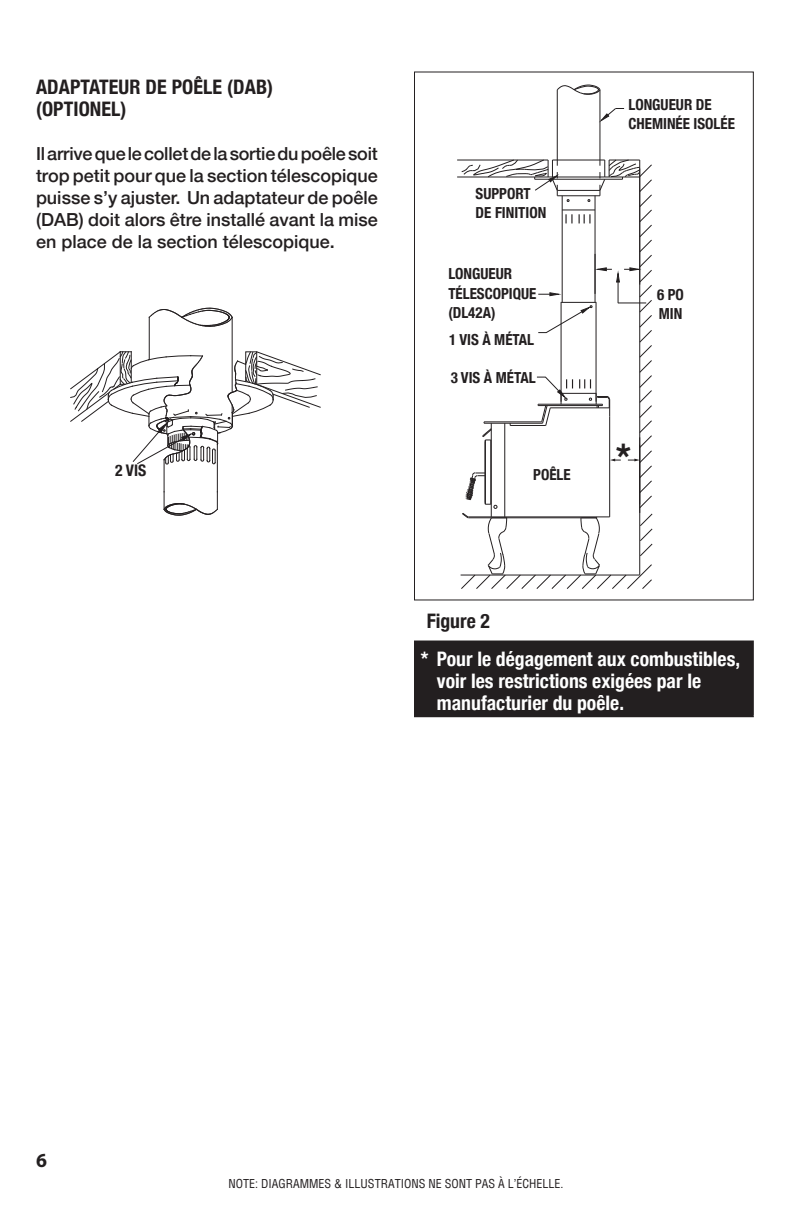
<style>
.page{position:relative;width:792px;height:1224px;background:#fff}
.page>*{position:absolute;margin:0;border:0;box-sizing:border-box;transform-origin:0 0}
.t1{font:700 condensed 38px "Helvetica Neue";color:#231f20}
.t2{font:700 condensed 20px/22px "Helvetica Neue";color:#fff}
.t3{font:700 condensed 20px/22px "Helvetica Neue";letter-spacing:.005em;color:#231f20}
.t4{font:700 20px "Myriad Pro";color:#231f20}
.t5{font:500 18px/22px "Helvetica Neue";color:#231f20;text-align:justify}
.t6{font:700 condensed 16px "Helvetica Neue";color:#231f20}
.t7{font:700 condensed 15.2px/19px "Helvetica Neue";color:#231f20}
.t8{font:condensed 12px "Helvetica";color:#231f20}
</style>
<div class="page">
<hr style="left:557px;top:90px;width:1px;height:70px;background:#231f20">
<hr style="left:600px;top:90px;width:1px;height:70px;background:#231f20">
<svg style="left:556px;top:84px;width:45px;height:11px"></svg>
<svg style="left:599px;top:107px;width:25px;height:17px"></svg>
<hr style="left:457px;top:177px;width:95px;height:1px;background:#231f20">
<hr style="left:457px;top:160px;width:91px;height:1px;background:#231f20">
<svg style="left:460px;top:159px;width:193px;height:430px"></svg>
<div style="left:415px;top:641px;width:338px;height:75px;background:#231f20"></div>
<hr style="left:414px;top:641px;width:340px;height:1px;background:#231f20">
<hr style="left:414px;top:642px;width:2px;height:74px;background:#231f20">
<hr style="left:752px;top:642px;width:2px;height:74px;background:#231f20">
<hr style="left:414px;top:716px;width:340px;height:1px;background:#231f20">
<svg style="left:149px;top:308px;width:84px;height:19px"></svg>
<hr style="left:164px;top:460px;width:1px;height:32px;background:#231f20">
<hr style="left:149px;top:317px;width:1px;height:43px;background:#231f20">
<svg style="left:164px;top:492px;width:54px;height:24px"></svg>
<hr style="left:217px;top:443px;width:1px;height:49px;background:#231f20">
<hr style="left:232px;top:317px;width:1px;height:75px;background:#231f20">
<svg style="left:70px;top:351px;width:251px;height:114px"></svg>
<p class="t3" style="left:36px;top:74px;width:239px">ADAPTATEUR DE POÊLE (DAB) (OPTIONEL)</p>
<p class="t5" style="left:36px;top:141px;width:343px">Il arrive que le collet de la sortie du poêle soit trop petit pour que la section télescopique puisse s’y ajuster. Un adaptateur de poêle (DAB) doit alors être installé avant la mise en place de la section télescopique.</p>
<p class="t6" style="left:115px;top:457px;width:33px">2 VIS</p>
<p class="t7" style="left:476px;top:183px;width:72px">SUPPORT<br>DE FINITION</p>
<p class="t7" style="left:448px;top:264px;width:89px">LONGUEUR<br>TÉLESCOPIQUE (DL42A)</p>
<p class="t7" style="left:449px;top:329px;width:87px">1 VIS À MÉTAL</p>
<p class="t7" style="left:451px;top:368px;width:87px">3 VIS À MÉTAL</p>
<p class="t7" style="left:533px;top:465px;width:39px">POÊLE</p>
<p class="t7" style="left:628px;top:94px;width:108px">LONGUEUR DE<br>CHEMINÉE ISOLÉE</p>
<p class="t7" style="left:657px;top:284px;width:28px">6 PO<br>MIN</p>
<h1 class="t1" style="left:616px;top:426px;width:16px">*</h1>
<p class="t3" style="left:427px;top:609px;width:64px">Figure 2</p>
<p class="t2" style="left:437px;top:647px;width:305px;text-indent:-16px">* Pour le dégagement aux combustibles, voir les restrictions exigées par le manufacturier du poêle.</p>
<p class="t4" style="left:36px;top:1147px;width:12px">6</p>
<p class="t8" style="left:229px;top:1176px;width:336px">NOTE: DIAGRAMMES &amp; ILLUSTRATIONS NE SONT PAS À L’ÉCHELLE.</p>
</div>
